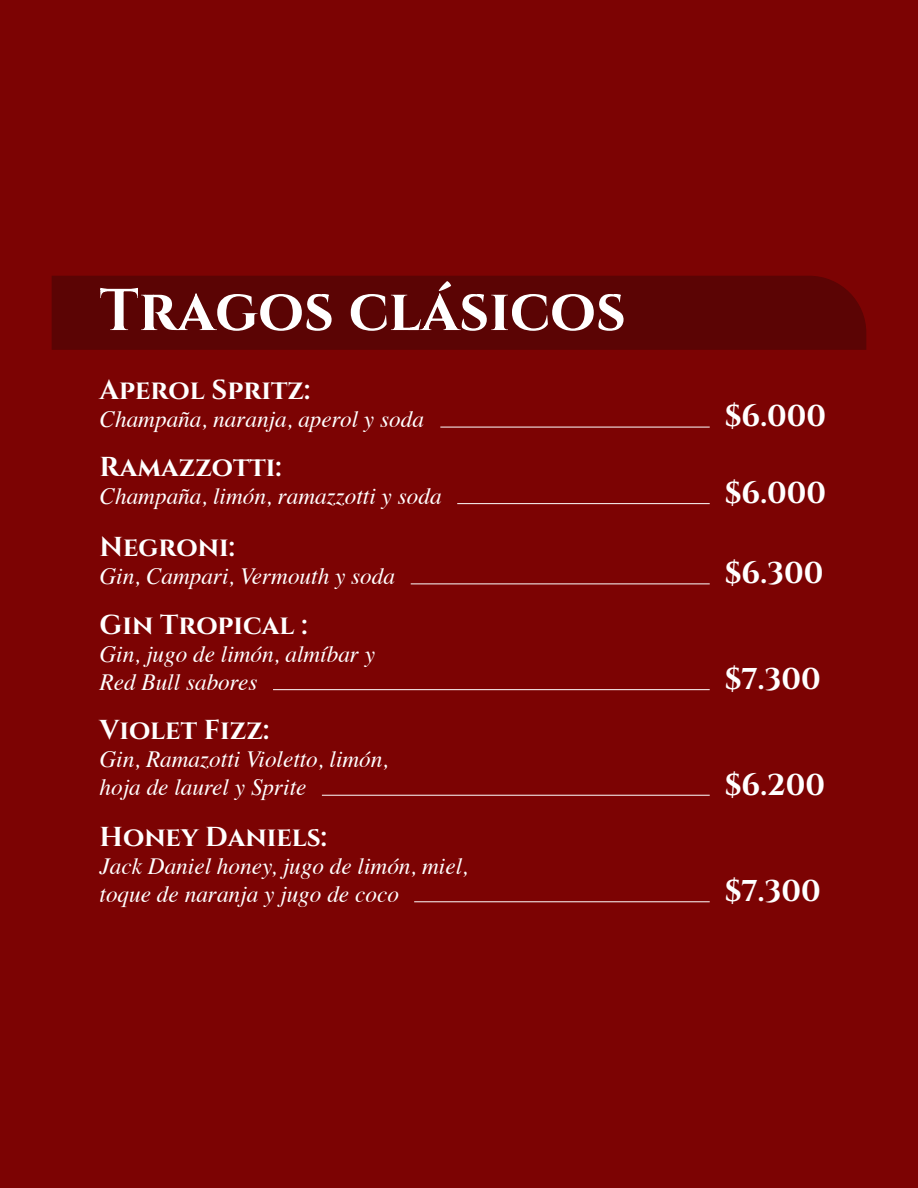
<style>
.page{position:relative;width:918px;height:1188px;background:#7c0303}
.page>*{position:absolute;margin:0;border:0;box-sizing:border-box;transform-origin:0 0}
.t1{font:700 58.8px "Cinzel";color:#fff}
.t2{font:700 30px "Cinzel";color:#fff}
.t3{font:700 27.3px "Cinzel";color:#fff}
.t4{font:italic 23.25px/27.9px "Times";color:#fff}
</style>
<div class="page">
<hr style="left:440px;top:427px;width:270px;height:1px;background:#fff">
<hr style="left:457px;top:503px;width:253px;height:1px;background:#fff">
<hr style="left:411px;top:584px;width:299px;height:1px;background:#fff">
<hr style="left:273px;top:689px;width:437px;height:1px;background:#fff">
<hr style="left:322px;top:795px;width:388px;height:1px;background:#fff">
<hr style="left:414px;top:901px;width:296px;height:1px;background:#fff">
<div style="left:52px;top:276px;width:814px;height:74px;background:#5b0404"></div>
<h1 class="t1" style="left:100px;top:273px;width:528px">Tragos clásicos</h1>
<p class="t3" style="left:100px;top:373px;width:212px">Aperol Spritz:</p>
<p class="t4" style="left:100px;top:404px;width:326px">Champaña, naranja, aperol y soda</p>
<p class="t2" style="left:725px;top:397px;width:103px">$6.000</p>
<p class="t3" style="left:100px;top:450px;width:184px">Ramazzotti:</p>
<p class="t4" style="left:100px;top:481px;width:344px">Champaña, limón, ramazzotti y soda</p>
<p class="t2" style="left:725px;top:474px;width:103px">$6.000</p>
<p class="t3" style="left:100px;top:529px;width:137px">Negroni:</p>
<p class="t4" style="left:100px;top:561px;width:297px">Gin, Campari, Vermouth y soda</p>
<p class="t2" style="left:725px;top:554px;width:100px">$6.300</p>
<p class="t3" style="left:100px;top:607px;width:209px">Gin Tropical :</p>
<p class="t4" style="left:100px;top:638px;width:277px">Gin, jugo de limón, almíbar y<br>Red Bull sabores</p>
<p class="t2" style="left:725px;top:660px;width:98px">$7.300</p>
<p class="t3" style="left:100px;top:713px;width:171px">Violet Fizz:</p>
<p class="t4" style="left:100px;top:744px;width:290px">Gin, Ramazotti Violetto, limón, hoja de laurel y Sprite</p>
<p class="t3" style="left:100px;top:819px;width:229px">Honey Daniels:</p>
<p class="t4" style="left:100px;top:851px;width:370px">Jack Daniel honey, jugo de limón, miel, toque de naranja y jugo de coco</p>
<p class="t2" style="left:725px;top:765px;width:102px">$6.200</p>
<p class="t2" style="left:725px;top:872px;width:98px">$7.300</p>
</div>
